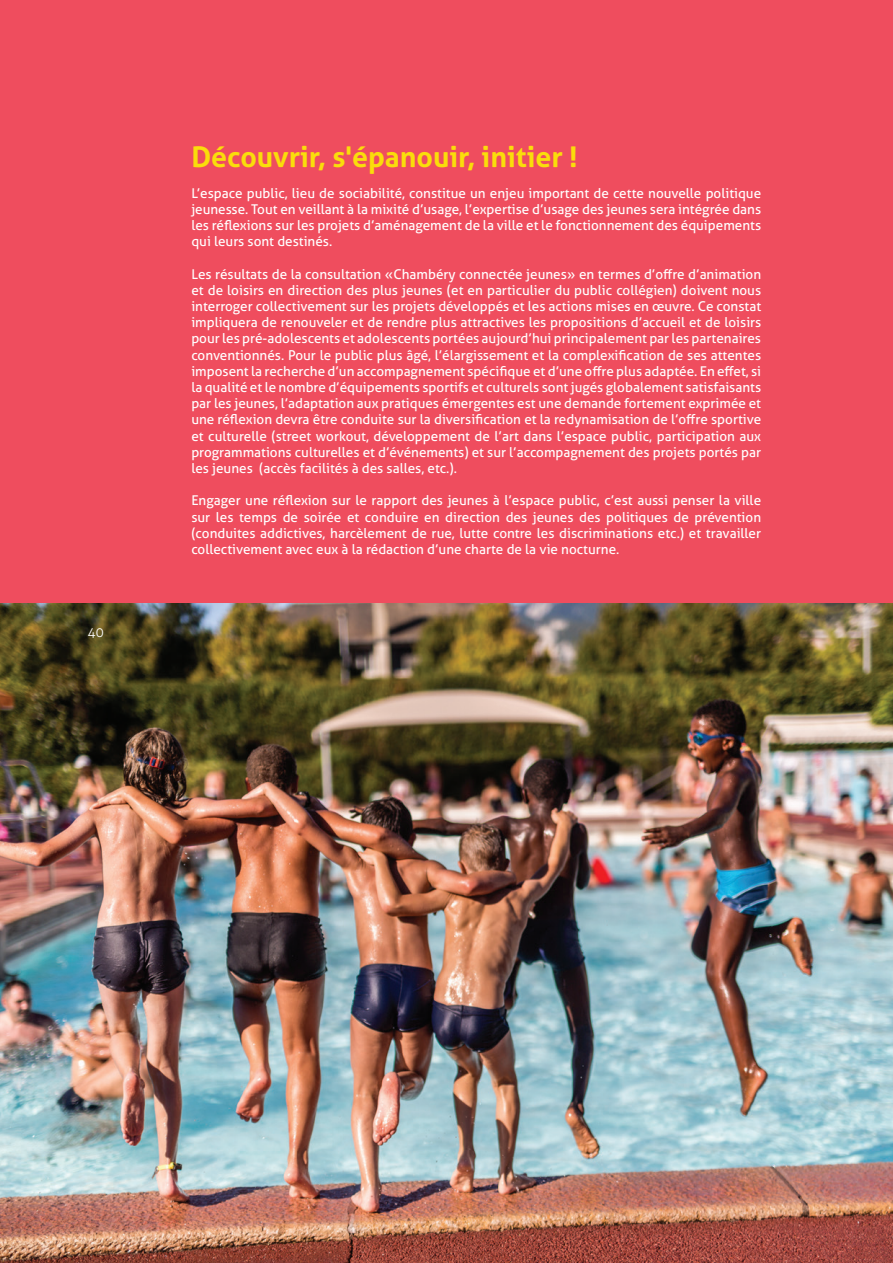
<style>
.page{position:relative;width:893px;height:1263px;background:#fff}
.page>*{position:absolute;margin:0;border:0;box-sizing:border-box;transform-origin:0 0}
.t1{font:700 28.5px "Aller";color:#fadd0b}
.t2{font:13.5px/16.2px "Aller";color:#fff;text-align:justify}
.t3{font:300 13.5px "Aller";color:#fff}
</style>
<div class="page">
<div style="left:0;top:0;width:893px;height:612px;background:#ef4d5e"></div>
<img style="left:0;top:604px;width:893px;height:659px">
<p class="t3" style="left:88px;top:624px;width:18px">40</p>
<h1 class="t1" style="left:191px;top:139px;width:388px">Découvrir, s'épanouir, initier !</h1>
<p class="t2" style="left:191px;top:185px;width:571px">L’espace public, lieu de sociabilité, constitue un enjeu important de cette nouvelle politique jeunesse. Tout en veillant à la mixité d’usage, l’expertise d’usage des jeunes sera intégrée dans les réflexions sur les projets d’aménagement de la ville et le fonctionnement des équipements qui leurs sont destinés.</p>
<p class="t2" style="left:191px;top:266px;width:571px">Les résultats de la consultation « Chambéry connectée jeunes » en termes d’offre d’animation et de loisirs en direction des plus jeunes (et en particulier du public collégien) doivent nous interroger collectivement sur les projets développés et les actions mises en œuvre. Ce constat impliquera de renouveler et de rendre plus attractives les propositions d’accueil et de loisirs pour les pré-adolescents et adolescents portées aujourd’hui principalement par les partenaires conventionnés. Pour le public plus âgé, l’élargissement et la complexification de ses attentes imposent la recherche d’un accompagnement spécifique et d’une offre plus adaptée. En effet, si la qualité et le nombre d’équipements sportifs et culturels sont jugés globalement satisfaisants par les jeunes, l’adaptation aux pratiques émergentes est une demande fortement exprimée et une réflexion devra être conduite sur la diversification et la redynamisation de l’offre sportive et culturelle (street workout, développement de l’art dans l’espace public, participation aux programmations culturelles et d’événements) et sur l’accompagnement des projets portés par les jeunes (accès facilités à des salles, etc.).</p>
<p class="t2" style="left:191px;top:492px;width:571px">Engager une réflexion sur le rapport des jeunes à l’espace public, c’est aussi penser la ville sur les temps de soirée et conduire en direction des jeunes des politiques de prévention (conduites addictives, harcèlement de rue, lutte contre les discriminations etc.) et travailler collectivement avec eux à la rédaction d’une charte de la vie nocturne.</p>
</div>
